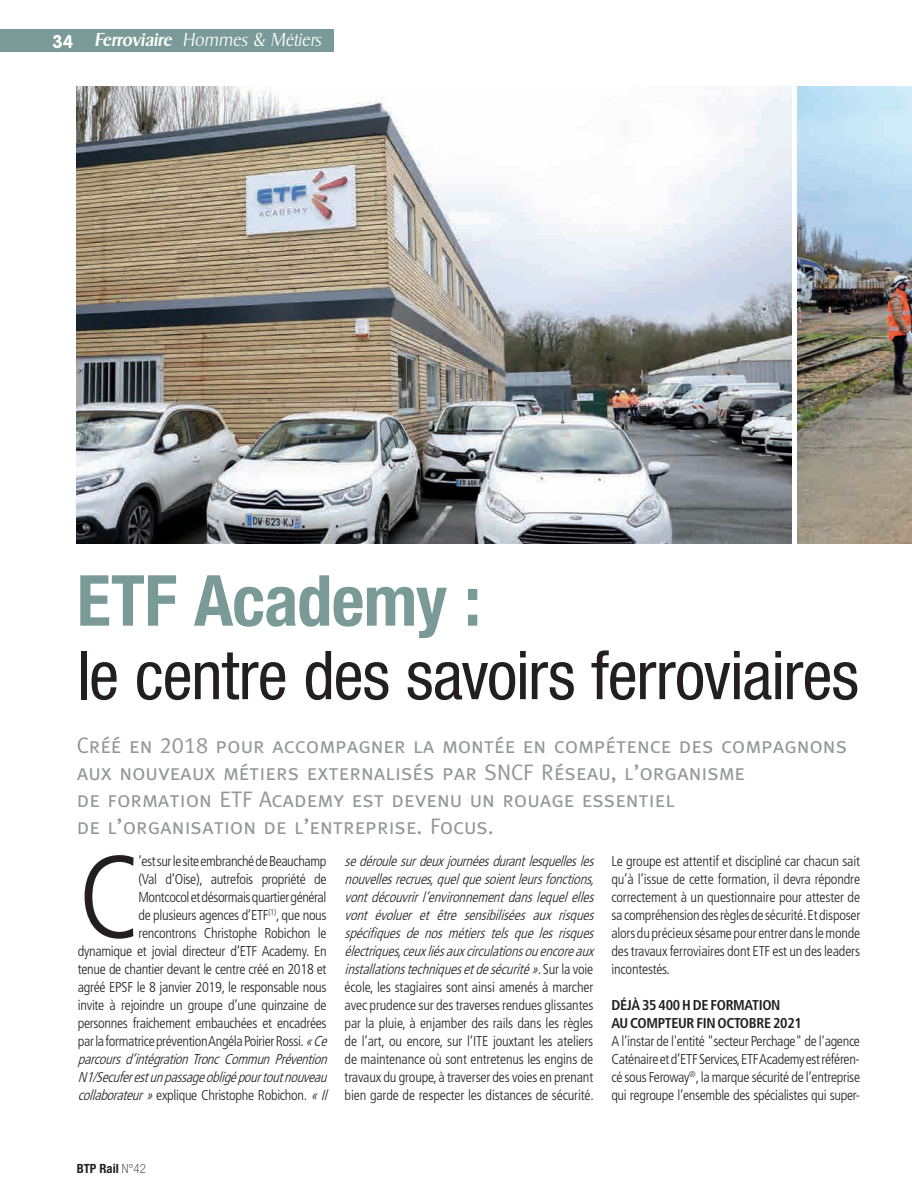
<style>
.page{position:relative;width:912px;height:1190px;background:#fff}
.page>*{position:absolute;margin:0;border:0;box-sizing:border-box;transform-origin:0 0}
.t1{font:300 condensed 117.45px "Frutiger";color:#231f20}
.t2{font:700 condensed 70.5px "Helvetica Neue";letter-spacing:-.01em;color:#7a9a97}
.t3{font:condensed 67.5px "Helvetica Neue";letter-spacing:-.015em;color:#231f20}
.t4{font:22.5px/27px "Meta Caps";color:#939598}
.t5{font:200 18.15px "Isigvar";color:#fff}
.t6{font:300 condensed 14.25px/18px "Frutiger";letter-spacing:-.02em;color:#231f20;text-align:justify}
.t7{font:italic 300 condensed 14.25px "Frutiger";color:#231f20}
.t8{font:700 condensed 14.25px/18px "Frutiger";letter-spacing:-.025em;color:#231f20}
.t9{font:700 condensed 12.75px "Helvetica Neue";color:#231f20}
.s1{font-family:"VAG Rounded";font-weight:700}
.s2{font-weight:500}
.s3{font-style:italic}
.s4{font-weight:100}
</style>
<div class="page">
<div style="left:0;top:29px;width:334px;height:22px;background:#7a9a97"></div>
<img style="left:77px;top:87px;width:714px;height:457px">
<img style="left:797px;top:87px;width:115px;height:457px">
<p class="t5" style="left:52px;top:30px;width:270px"><span class="s1">34</span> <span class="s2">Ferroviaire</span> Hommes &amp; Métiers</p>
<h2 class="t2" style="left:77px;top:558px;width:406px">ETF Academy :</h2>
<h3 class="t3" style="left:77px;top:636px;width:783px">le centre des savoirs ferroviaires</h3>
<h3 class="t4" style="left:77px;top:732px;width:771px">Créé en 2018 pour accompagner la montée en compétence des compagnons aux nouveaux métiers externalisés par SNCF Réseau, l’organisme<br>de formation ETF Academy est devenu un rouage essentiel<br>de l’organisation de l’entreprise. Focus.</h3>
<h1 class="t1" style="left:78px;top:831px;width:65px">C</h1>
<p class="t6" style="left:138px;top:852px;width:189px">’est sur le site embranché de Beauchamp</p>
<p class="t6" style="left:138px;top:870px;width:190px">(Val d’Oise), autrefois propriété de</p>
<p class="t6" style="left:138px;top:888px;width:189px">Montcocol et désormais quartier général</p>
<p class="t6" style="left:138px;top:906px;width:190px">de plusieurs agences d’ETF<sup>(1)</sup>, que nous</p>
<p class="t6" style="left:138px;top:924px;width:190px">rencontrons Christophe Robichon le</p>
<p class="t6" style="left:78px;top:942px;width:250px">dynamique et jovial directeur d’ETF Academy. En</p>
<p class="t6" style="left:78px;top:960px;width:250px">tenue de chantier devant le centre créé en 2018 et</p>
<p class="t6" style="left:78px;top:978px;width:250px">agréé EPSF le 8 janvier 2019, le responsable nous</p>
<p class="t6" style="left:78px;top:996px;width:250px">invite à rejoindre un groupe d’une quinzaine de</p>
<p class="t6" style="left:78px;top:1014px;width:250px">personnes fraichement embauchées et encadrées</p>
<p class="t6" style="left:78px;top:1032px;width:255px">par la formatrice prévention Angéla Poirier Rossi. <span class="s3">«Ce</span></p>
<p class="t7" style="left:78px;top:1051px;width:255px">parcoursd’intégrationTroncCommunPrévention</p>
<p class="t7" style="left:78px;top:1069px;width:255px">N1/Secuferestunpassageobligépourtoutnouveau</p>
<p class="t6" style="left:78px;top:1086px;width:255px"><span class="s3">collaborateur»</span>explique Christophe Robichon. <span class="s3">«Il</span></p>
<p class="t6" style="left:344px;top:852px;width:255px;text-align:left"><span class="s3">sedéroulesurdeuxjournéesdurantlesquellesles nouvellesrecrues,quelquesoientleursfonctions, vontdécouvrirl’environnementdanslequelelles vont évoluer et être sensibilisées aux risques spécifiques de nos métiers tels que les risques électriques,ceuxliésauxcirculationsouencoreaux installationstechniquesetdesécurité ».</span> S u r l a v o i e école, les stagiaires sont ainsi amenés à marcher avec prudence sur des traverses rendues glissantes par la pluie, à enjamber des rails dans les règles de l’art, ou encore, sur l’ITE jouxtant les ateliers de maintenance où sont entretenus les engins de travaux du groupe, à traverser des voies en prenant bien garde de respecter les distances de sécurité.</p>
<p class="t6" style="left:611px;top:852px;width:250px">Le groupe est attentif et discipliné car chacun sait qu’à l’issue de cette formation, il devra répondre correctement à un questionnaire pour attester de sa compréhension des règles de sécurité. Et disposer alors du précieux sésame pour entrer dans le monde des travaux ferroviaires dont ETF est un des leaders incontestés.</p>
<p class="t8" style="left:611px;top:996px;width:192px">DÉJÀ 35 400 H DE FORMATION<br>AU COMPTEUR FIN OCTOBRE 2021</p>
<p class="t6" style="left:611px;top:1032px;width:250px">A l'instar de l'entité "secteur Perchage" de l'agence Caténaire et d’ETF Services, ETF Academy est référen&shy;cé sous Feroway<sup>®</sup>, la marque sécurité de l’entreprise qui regroupe l’ensemble des spécialistes qui super-</p>
<p class="t9" style="left:77px;top:1161px;width:71px">BTP Rail <span class="s4">N°42</span></p>
</div>
